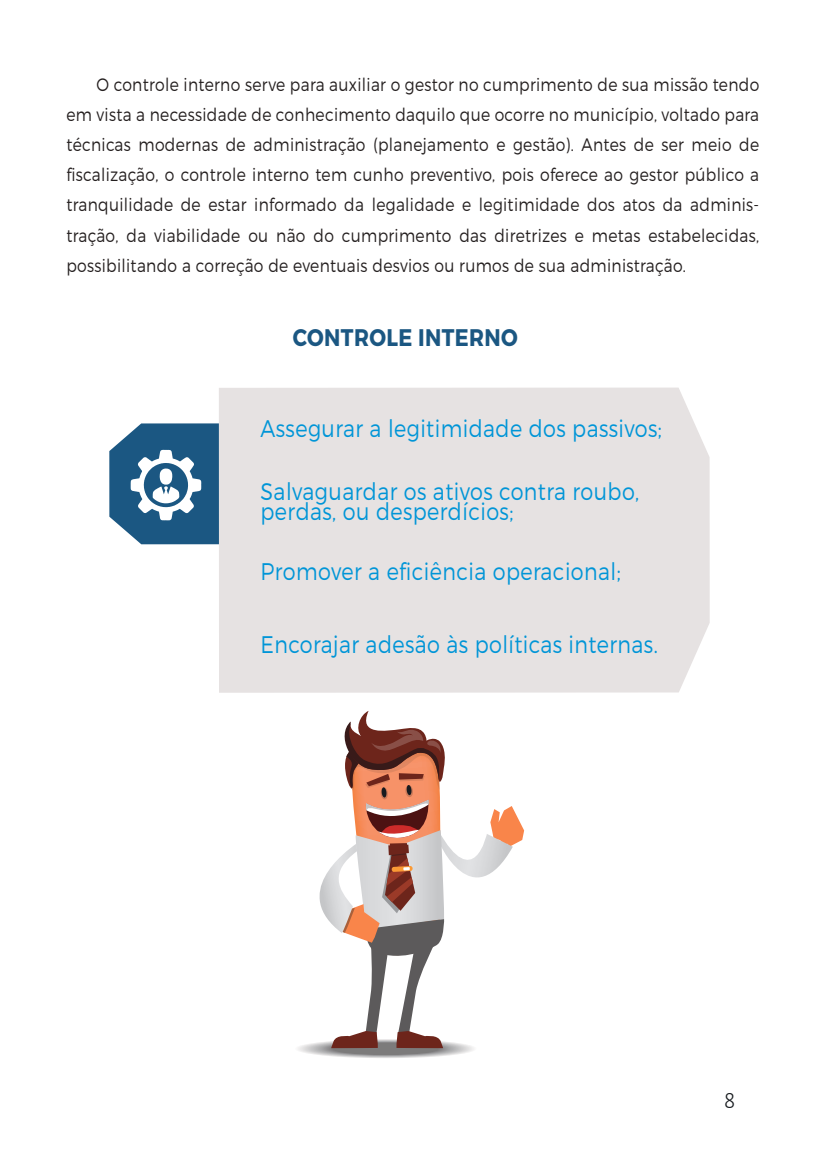
<style>
.page{position:relative;width:823px;height:1163px;background:#fff}
.page>*{position:absolute;margin:0;border:0;box-sizing:border-box;transform-origin:0 0}
.t1{font:300 24px/19.2px "Montserrat";letter-spacing:.02em;color:#0095d7;scale:.86 1}
.t2{font:700 24px "Montserrat";letter-spacing:.02em;color:#1b5782;scale:.86 1}
.t3{font:300 24px "Calibri";color:#171b1f;scale:.86 1}
.t4{font:300 18px/30px "Montserrat";letter-spacing:.02em;color:#241f1f;text-align:justify;scale:.86 1}
</style>
<div class="page">
<svg style="left:295px;top:1039px;width:181px;height:19px"></svg>
<svg style="left:304px;top:1040px;width:163px;height:17px"></svg>
<svg style="left:314px;top:1041px;width:143px;height:15px"></svg>
<svg style="left:316px;top:1041px;width:139px;height:14px"></svg>
<div style="left:318px;top:1041px;width:134px;height:14px;background:#a0a0a2;border-radius:50%"></div>
<div style="left:320px;top:1041px;width:130px;height:14px;background:#98999b;border-radius:50%"></div>
<div style="left:321px;top:1041px;width:129px;height:14px;background:#a3a3a4;border-radius:50%"></div>
<div style="left:323px;top:1042px;width:125px;height:13px;background:#979698;border-radius:50%"></div>
<div style="left:323px;top:1042px;width:124px;height:13px;background:#8b8b8d;border-radius:50%"></div>
<div style="left:326px;top:1042px;width:119px;height:12px;background:#7d7c7e;border-radius:50%"></div>
<svg style="left:328px;top:1042px;width:114px;height:12px"></svg>
<svg style="left:334px;top:1043px;width:103px;height:10px"></svg>
<svg style="left:109px;top:423px;width:110px;height:121px;fill:#1b5782"></svg>
<div style="left:219px;top:387px;width:490px;height:305px;background:#e6e2e2"></div>
<svg style="left:130px;top:449px;width:71px;height:71px"></svg>
<svg style="left:408px;top:582px;width:8px;height:8px"></svg>
<svg style="left:408px;top:623px;width:8px;height:8px"></svg>
<svg style="left:408px;top:681px;width:8px;height:8px"></svg>
<svg style="left:297px;top:711px;width:227px;height:336px"></svg>
<p class="t4" style="left:66px;top:70px;width:806px;text-indent:30px">O controle interno serve para auxiliar o gestor no cumprimento de sua missão tendo em vista a necessidade de conhecimento daquilo que ocorre no município, voltado para técnicas modernas de administração (planejamento e gestão). Antes de ser meio de fiscalização, o controle interno tem cunho preventivo, pois oferece ao gestor público a tranquilidade de estar informado da legalidade e legitimidade dos atos da adminis&shy;tração, da viabilidade ou não do cumprimento das diretrizes e metas estabelecidas, possibilitando a correção de eventuais desvios ou rumos de sua administração.</p>
<h1 class="t2" style="left:292px;top:322px;width:263px">CONTROLE INTERNO</h1>
<h1 class="t1" style="left:260px;top:418px;width:468px">Assegurar a legitimidade dos passivos;</h1>
<h1 class="t1" style="left:260px;top:481px;width:441px">Salvaguardar os ativos contra roubo, perdas, ou desperdícios;</h1>
<h1 class="t1" style="left:260px;top:561px;width:420px">Promover a eficiência operacional;</h1>
<h1 class="t1" style="left:260px;top:634px;width:463px">Encorajar adesão às políticas internas.</h1>
<h1 class="t3" style="left:724px;top:1085px;width:14px">8</h1>
</div>
